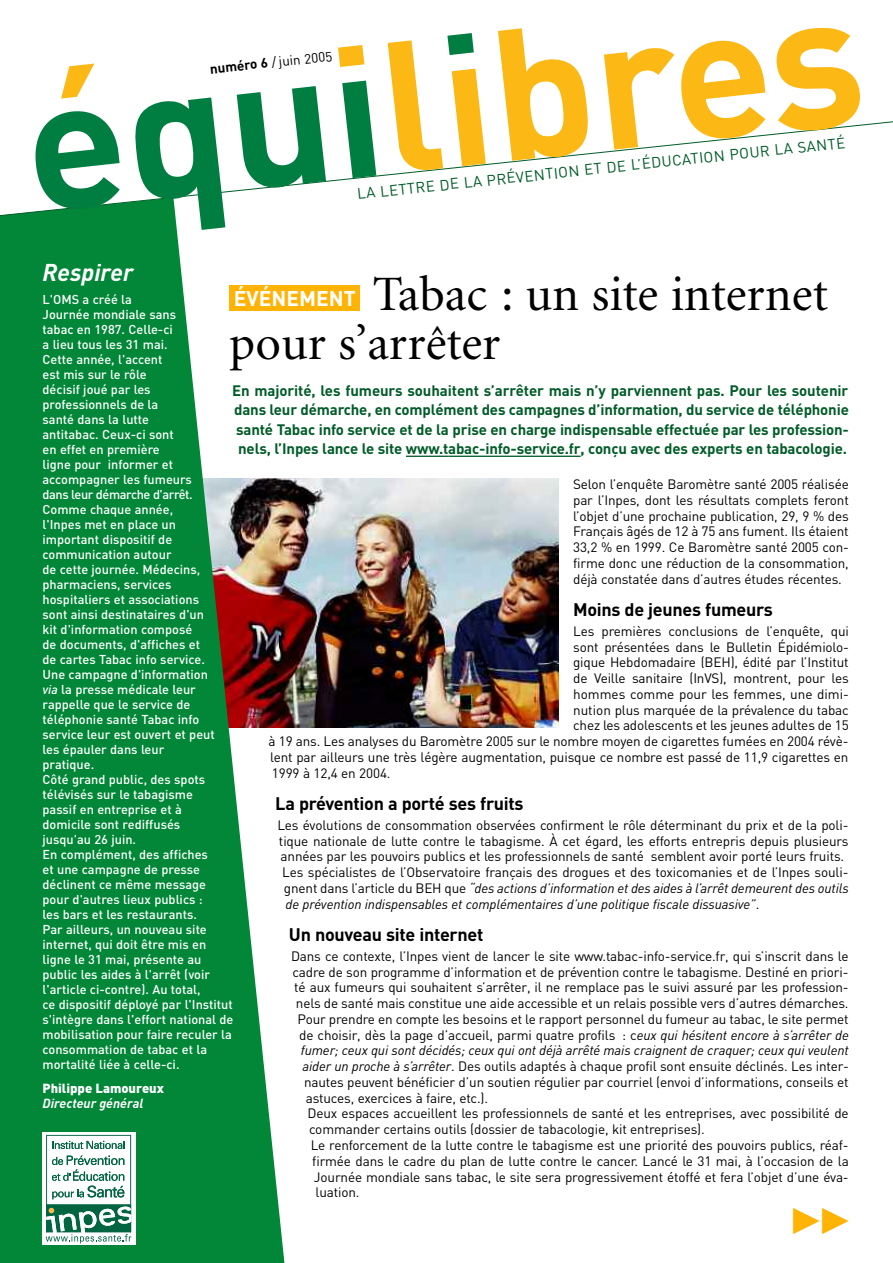
<style>
.page{position:relative;width:893px;height:1263px;background:#fff}
.page>*{position:absolute;margin:0;border:0;box-sizing:border-box;transform-origin:0 0}
.t1{font:49.5px/49.5px "Minion";color:#000}
.t2{font:italic 700 24px "DIN";color:#fff}
.t3{font:700 21px "DIN";color:#fff}
.t4{font:700 18px "DIN";letter-spacing:-.015em;color:#000}
.t5{font:700 15px/19.5px "DIN";letter-spacing:-.01em;color:#015c28;text-align:justify}
.t6{font:15px "DIN";color:#015c28}
.t7{font:13.5px/15.8px "DIN";letter-spacing:-.01em;color:#000;text-align:justify}
.t8{font:italic 13.5px "DIN";letter-spacing:-.01em;color:#000}
.t9{font:900 13.05px "DIN";color:#fff}
.t10{font:italic 700 13.05px "DIN";color:#fff}
.t11{font:500 12.75px/15px "DIN";color:#fff}
.s1{font-weight:700}
.s2{font-style:italic}
.s3{font-style:normal}
</style>
<div class="page">
<hr style="left:406px;top:456px;width:34px;height:1px;background:#015c28">
<hr style="left:448px;top:456px;width:55px;height:1px;background:#015c28">
<hr style="left:502px;top:456px;width:55px;height:1px;background:#015c28">
<svg style="left:557px;top:456px;width:24px;height:1px"></svg>
<img style="left:285px;top:479px;width:273px;height:249px">
<svg style="left:0;top:216px;width:285px;height:1047px;background:#2c9353"></svg>
<svg style="left:43px;top:1132px;width:93px;height:112px"></svg>
<svg style="left:46px;top:1135px;width:85px;height:108px"></svg>
<div style="left:230px;top:285px;width:130px;height:26px;background:#ffb305"></div>
<svg style="left:0;top:119px;width:893px;height:97px"></svg>
<svg style="left:33px;top:111px;width:87px;height:100px"></svg>
<svg style="left:134px;top:97px;width:91px;height:133px"></svg>
<svg style="left:237px;top:86px;width:89px;height:102px"></svg>
<svg style="left:342px;top:81px;width:34px;height:97px"></svg>
<svg style="left:498px;top:28px;width:92px;height:133px"></svg>
<svg style="left:604px;top:40px;width:161px;height:110px"></svg>
<svg style="left:61px;top:64px;width:33px;height:35px"></svg>
<svg style="left:388px;top:33px;width:98px;height:139px"></svg>
<svg style="left:338px;top:45px;width:26px;height:22px"></svg>
<svg style="left:774px;top:27px;width:88px;height:104px"></svg>
<p class="t7" style="left:209px;top:61px;width:125px;rotate:-6deg"><span class="s1">numéro 6</span> / juin 2005</p>
<p class="t6" style="left:356px;top:185px;width:492px;rotate:-6deg">LA LETTRE DE LA PRÉVENTION ET DE L’ÉDUCATION POUR LA SANTÉ</p>
<h2 class="t2" style="left:43px;top:263px;width:92px">Respirer</h2>
<p class="t11" style="left:43px;top:292px;width:192px">L'OMS a créé la<br>Journée mondiale sans<br>tabac en 1987. Celle-ci<br>a lieu tous les 31 mai.<br>Cette année, l'accent<br>est mis sur le rôle<br>décisif joué par les professionnels de la<br>santé dans la lutte<br>antitabac. Ceux-ci sont<br>en effet en première<br>ligne pour informer et accompagner les fumeurs<br>dans leur démarche d'arrêt.<br>Comme chaque année,<br>l'Inpes met en place un important dispositif de communication autour<br>de cette journée. Médecins, pharmaciens, services hospitaliers et associations<br>sont ainsi destinataires d'un<br>kit d'information composé<br>de documents, d'affiches et<br>de cartes Tabac info service.<br>Une campagne d'information<br><span class="s2">via</span> la presse médicale leur rappelle que le service de téléphonie santé Tabac info service leur est ouvert et peut les épauler dans leur<br>pratique.<br>Côté grand public, des spots télévisés sur le tabagisme<br>passif en entreprise et à domicile sont rediffusés<br>jusqu'au 26 juin.<br>En complément, des affiches<br>et une campagne de presse déclinent ce même message pour d'autres lieux publics :<br>les bars et les restaurants.<br>Par ailleurs, un nouveau site internet, qui doit être mis en ligne le 31 mai, présente au public les aides à l'arrêt (voir l'article ci-contre). Au total,<br>ce dispositif déployé par l'Institut s'intègre dans l'effort national de mobilisation pour faire reculer la consommation de tabac et la mortalité liée à celle-ci.</p>
<p class="t9" style="left:43px;top:1081px;width:123px">Philippe Lamoureux</p>
<p class="t10" style="left:43px;top:1099px;width:102px">Directeur général</p>
<h1 class="t1" style="left:229px;top:273px;width:600px;text-indent:144px">Tabac : un site internet pour s’arrêter</h1>
<p class="t5" style="left:232px;top:381px;width:618px">En majorité, les fumeurs souhaitent s’arrêter mais n’y parviennent pas. Pour les soutenir dans leur démarche, en complément des campagnes d’information, du service de téléphonie santé Tabac info service et de la prise en charge indispensable effectuée par les profession&shy;nels, l’Inpes lance le site www.tabac-info-service.fr, conçu avec des experts en tabacologie.</p>
<p class="t7" style="left:573px;top:477px;width:277px">Selon l’enquête Baromètre santé 2005 réalisée par l’Inpes, dont les résultats complets feront l’objet d’une prochaine publication, 29, 9 % des Français âgés de 12 à 75 ans fument. Ils étaient 33,2 % en 1999. Ce Baromètre santé 2005 con&shy;firme donc une réduction de la consommation, déjà constatée dans d’autres études récentes.</p>
<h3 class="t4" style="left:573px;top:599px;width:201px">Moins de jeunes fumeurs</h3>
<p class="t7" style="left:573px;top:623px;width:277px">Les premières conclusions de l’enquête, qui</p>
<p class="t7" style="left:573px;top:639px;width:277px">sont présentées dans le Bulletin Épidémiolo-</p>
<p class="t7" style="left:573px;top:655px;width:277px">gique Hebdomadaire (BEH), édité par l’Institut</p>
<p class="t7" style="left:573px;top:671px;width:277px">de Veille sanitaire (InVS), montrent, pour les</p>
<p class="t7" style="left:573px;top:686px;width:277px">hommes comme pour les femmes, une dimi-</p>
<p class="t7" style="left:573px;top:702px;width:277px">nution plus marquée de la prévalence du tabac</p>
<p class="t7" style="left:573px;top:718px;width:277px">chez les adolescents et les jeunes adultes de 15</p>
<p class="t7" style="left:269px;top:734px;width:581px">à 19 ans. Les analyses du Baromètre 2005 sur le nombre moyen de cigarettes fumées en 2004 révè-</p>
<p class="t7" style="left:270px;top:749px;width:580px">lent par ailleurs une très légère augmentation, puisque ce nombre est passé de 11,9 cigarettes en</p>
<p class="t7" style="left:272px;top:765px;width:120px">1999 à 12,4 en 2004.</p>
<h3 class="t4" style="left:275px;top:793px;width:250px">La prévention a porté ses fruits</h3>
<p class="t7" style="left:277px;top:817px;width:573px">Les évolutions de consommation observées confirment le rôle déterminant du prix et de la poli-</p>
<p class="t7" style="left:279px;top:833px;width:571px">tique nationale de lutte contre le tabagisme. À cet égard, les efforts entrepris depuis plusieurs</p>
<p class="t7" style="left:281px;top:849px;width:565px">années par les pouvoirs publics et les professionnels de santé semblent avoir porté leurs fruits.</p>
<p class="t7" style="left:282px;top:865px;width:568px">Les spécialistes de l’Observatoire français des drogues et des toxicomanies et de l’Inpes souli-</p>
<p class="t8" style="left:284px;top:883px;width:566px"><span class="s3">gnent dans l’article du BEH que</span> “des actions d’information et des aides à l’arrêt demeurent des outils</p>
<p class="t8" style="left:286px;top:899px;width:475px">de prévention indispensables et complémentaires d’une politique fiscale dissuasive”<span class="s3">.</span></p>
<h3 class="t4" style="left:289px;top:924px;width:196px">Un nouveau site internet</h3>
<p class="t7" style="left:291px;top:948px;width:559px">Dans ce contexte, l’Inpes vient de lancer le site www.tabac-info-service.fr, qui s’inscrit dans le</p>
<p class="t7" style="left:293px;top:964px;width:557px">cadre de son programme d’information et de prévention contre le tabagisme. Destiné en priori-</p>
<p class="t7" style="left:294px;top:980px;width:556px">té aux fumeurs qui souhaitent s’arrêter, il ne remplace pas le suivi assuré par les profession-</p>
<p class="t7" style="left:296px;top:996px;width:554px">nels de santé mais constitue une aide accessible et un relais possible vers d’autres démarches.</p>
<p class="t7" style="left:298px;top:1011px;width:553px">Pour prendre en compte les besoins et le rapport personnel du fumeur au tabac, le site permet</p>
<p class="t7" style="left:299px;top:1027px;width:551px">de choisir, dès la page d’accueil, parmi quatre profils : c<span class="s2">eux qui hésitent encore à s’arrêter de</span></p>
<p class="t8" style="left:301px;top:1046px;width:549px">fumer; ceux qui sont décidés; ceux qui ont déjà arrêté mais craignent de craquer; ceux qui veulent</p>
<p class="t7" style="left:302px;top:1059px;width:548px"><span class="s2">aider un proche à s’arrêter</span>. Des outils adaptés à chaque profil sont ensuite déclinés. Les inter-</p>
<p class="t7" style="left:304px;top:1074px;width:546px">nautes peuvent bénéficier d’un soutien régulier par courriel (envoi d’informations, conseils et</p>
<p class="t7" style="left:306px;top:1090px;width:184px">astuces, exercices à faire, etc.).</p>
<p class="t7" style="left:307px;top:1106px;width:543px">Deux espaces accueillent les professionnels de santé et les entreprises, avec possibilité de</p>
<p class="t7" style="left:309px;top:1122px;width:397px">commander certains outils (dossier de tabacologie, kit entreprises).</p>
<p class="t7" style="left:311px;top:1137px;width:539px">Le renforcement de la lutte contre le tabagisme est une priorité des pouvoirs publics, réaf-</p>
<p class="t7" style="left:312px;top:1153px;width:538px">firmée dans le cadre du plan de lutte contre le cancer. Lancé le 31 mai, à l’occasion de la</p>
<p class="t7" style="left:314px;top:1169px;width:536px">Journée mondiale sans tabac, le site sera progressivement étoffé et fera l’objet d’une éva-</p>
<p class="t7" style="left:316px;top:1185px;width:45px">luation.</p>
<h3 class="t3" style="left:234px;top:286px;width:123px">ÉVÉNEMENT</h3>
</div>
